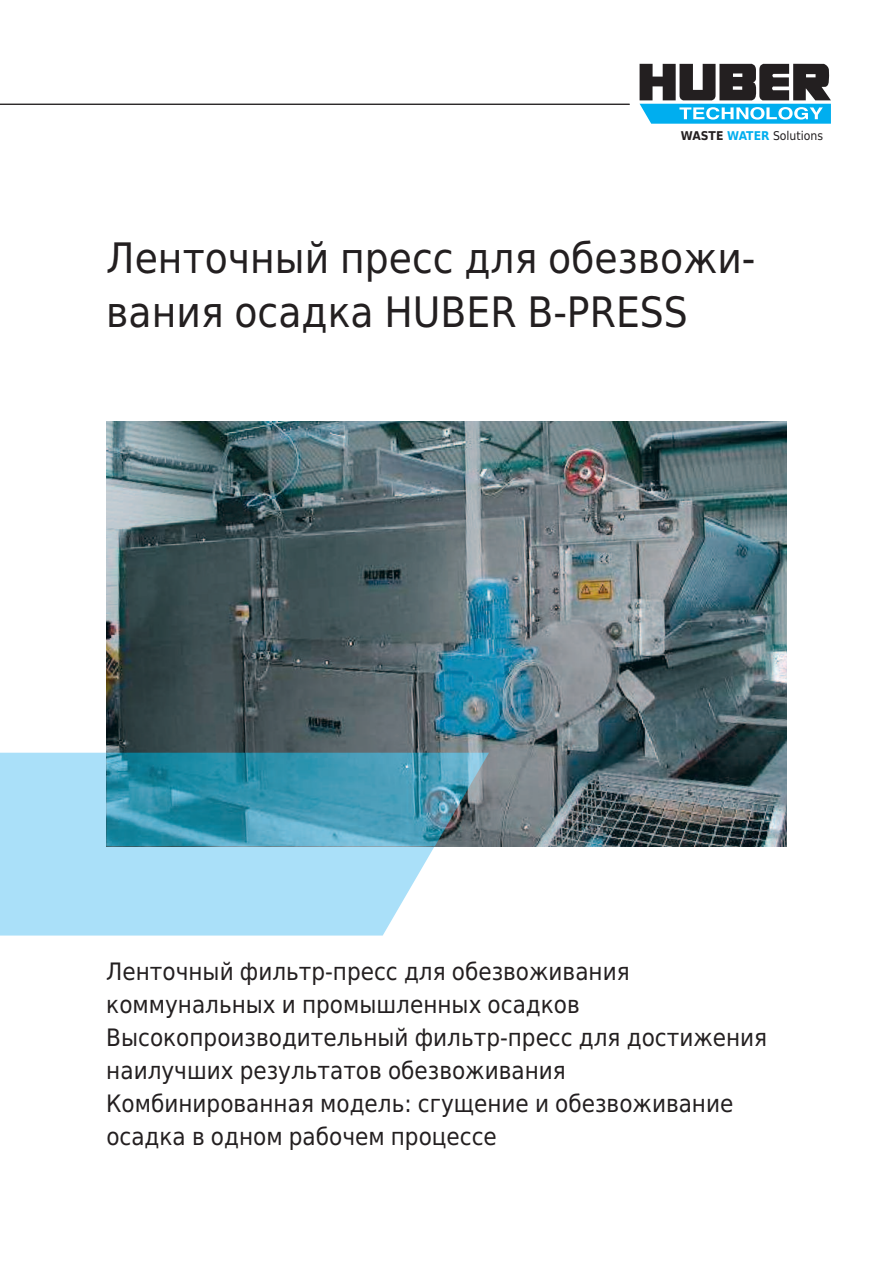
<style>
.page{position:relative;width:893px;height:1263px;background:#fff}
.page>*{position:absolute;margin:0;border:0;box-sizing:border-box;transform-origin:0 0}
.t1{font:42px/54px "Huber Tec";color:#231f20}
.t2{font:24px/33px "Huber Tec";color:#231f20}
.t3{font:12.15px "Huber Tec";color:#231f20}
.s1{font-weight:700}
.s2{font-weight:700;color:#00aeef}
</style>
<div class="page">
<svg style="left:640px;top:64px;width:191px;height:60px"></svg>
<hr style="left:0;top:104px;width:630px;height:1px;background:#231f20">
<svg style="left:0;top:753px;width:489px;height:182px;fill:#aae0f9"></svg>
<img style="left:106px;top:421px;width:681px;height:425px">
<img style="left:106px;top:753px;width:383px;height:93px">
<p class="t3" style="left:681px;top:126px;width:144px"><span class="s1">WASTE</span> <span class="s2">WATER</span> Solutions</p>
<h1 class="t1" style="left:106px;top:232px;width:651px">Ленточный пресс для обезвожи&shy;вания осадка HUBER B-PRESS</h1>
<p class="t2" style="left:106px;top:956px;width:662px">Ленточный фильтр-пресс для обезвоживания коммунальных и промышленных осадков Высокопроизводительный фильтр-пресс для достижения наилучших результатов обезвоживания Комбинированная модель: сгущение и обезвоживание осадка в одном рабочем процессе</p>
</div>
